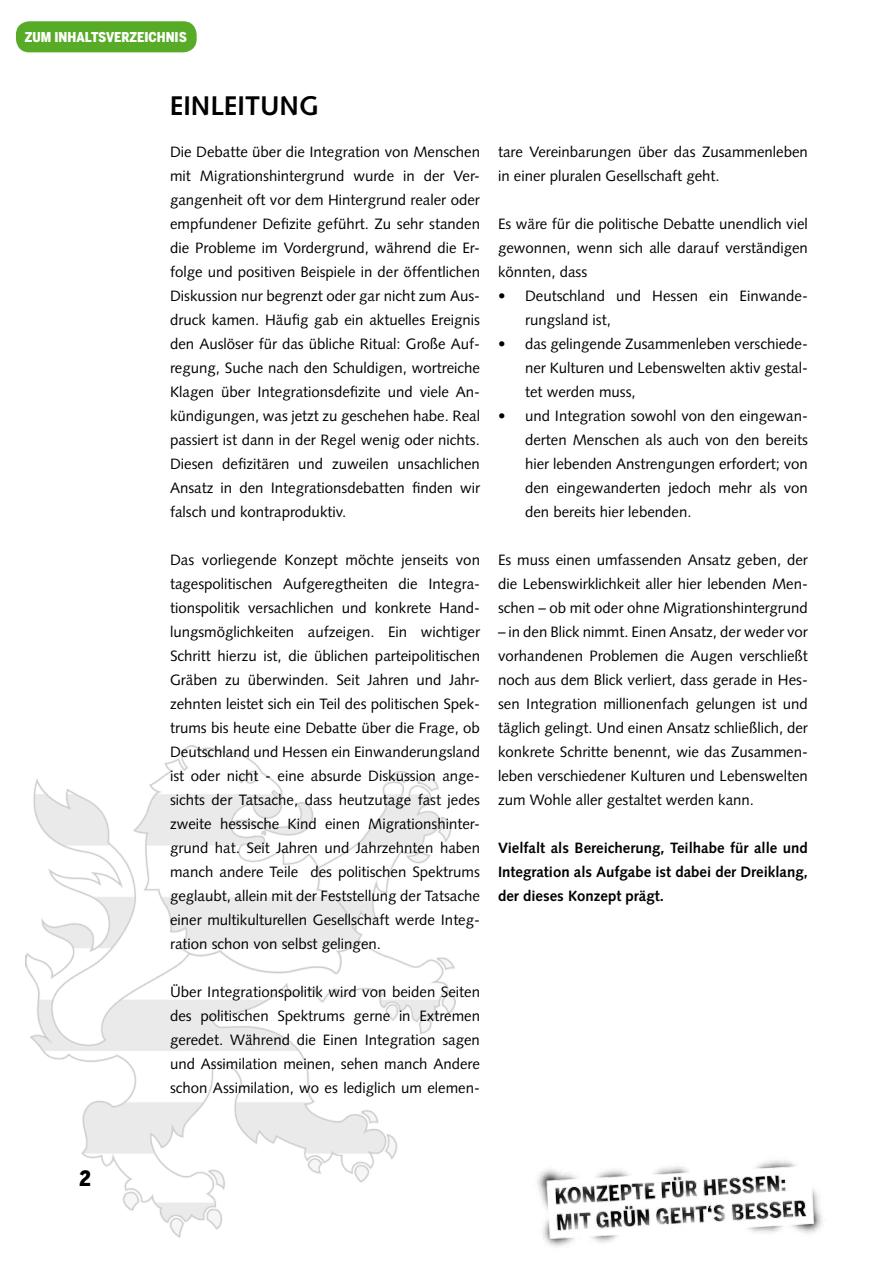
<style>
.page{position:relative;width:893px;height:1263px;background:#fff}
.page>*{position:absolute;margin:0;border:0;box-sizing:border-box;transform-origin:0 0}
.t1{font:700 27px "Gruene Syntax";color:#000}
.t2{font:900 21px "Benton Sans Cond";color:#000}
.t3{font:15px/24px "Gruene Syntax";color:#000;text-align:justify}
.t4{font:700 15px/24px "Gruene Syntax";color:#000;text-align:justify}
.t5{font:900 13.5px "Benton Sans Cond";color:#fff}
</style>
<div class="page">
<img style="left:26px;top:746px;width:429px;height:491px">
<img style="left:537px;top:1160px;width:285px;height:87px">
<div style="left:16px;top:21px;width:181px;height:31px;background:#57ab27;border-radius:14px"></div>
<p class="t5" style="left:25px;top:29px;width:164px">ZUM INHALTSVERZEICHNIS</p>
<h1 class="t1" style="left:170px;top:90px;width:150px">Einleitung</h1>
<p class="t3" style="left:170px;top:140px;width:311px">Die Debatte über die Integration von Menschen mit Migrationshintergrund wurde in der Ver&shy;gangenheit oft vor dem Hintergrund realer oder empfundener Defizite geführt. Zu sehr standen die Probleme im Vordergrund, während die Er&shy;folge und positiven Beispiele in der öffentlichen Diskussion nur begrenzt oder gar nicht zum Aus&shy;druck kamen. Häufig gab ein aktuelles Ereignis den Auslöser für das übliche Ritual: Große Auf&shy;regung, Suche nach den Schuldigen, wortreiche Klagen über Integrationsdefizite und viele An&shy;kündigungen, was jetzt zu geschehen habe. Real passiert ist dann in der Regel wenig oder nichts.<br>Diesen defizitären und zuweilen unsachlichen Ansatz in den Integrationsdebatten finden wir falsch und kontraproduktiv.</p>
<p class="t3" style="left:170px;top:548px;width:311px">Das vorliegende Konzept möchte jenseits von tagespolitischen Aufgeregtheiten die Integra&shy;tionspolitik versachlichen und konkrete Hand&shy;lungsmöglichkeiten aufzeigen. Ein wichtiger Schritt hierzu ist, die üblichen parteipolitischen Gräben zu überwinden. Seit Jahren und Jahr&shy;zehnten leistet sich ein Teil des politischen Spek&shy;trums bis heute eine Debatte über die Frage, ob Deutschland und Hessen ein Einwanderungsland ist oder nicht - eine absurde Diskussion ange&shy;sichts der Tatsache, dass heutzutage fast jedes zweite hessische Kind einen Migrationshinter&shy;grund hat. Seit Jahren und Jahrzehnten haben manch andere Teile des politischen Spektrums geglaubt, allein mit der Feststellung der Tatsache einer multikulturellen Gesellschaft werde Integ&shy;ration schon von selbst gelingen.</p>
<p class="t3" style="left:170px;top:980px;width:311px">Über Integrationspolitik wird von beiden Seiten des politischen Spektrums gerne in Extremen geredet. Während die Einen Integration sagen und Assimilation meinen, sehen manch Andere schon Assimilation, wo es lediglich um elemen-</p>
<p class="t3" style="left:498px;top:140px;width:311px">tare Vereinbarungen über das Zusammenleben in einer pluralen Gesellschaft geht.</p>
<p class="t3" style="left:498px;top:212px;width:311px">Es wäre für die politische Debatte unendlich viel gewonnen, wenn sich alle darauf verständigen könnten, dass</p>
<p class="t3" style="left:525px;top:284px;width:284px;text-indent:-27px">• Deutschland und Hessen ein Einwande&shy;rungsland ist,</p>
<p class="t3" style="left:525px;top:332px;width:284px;text-indent:-27px">• das gelingende Zusammenleben verschiede&shy;ner Kulturen und Lebenswelten aktiv gestal&shy;tet werden muss,</p>
<p class="t3" style="left:525px;top:404px;width:284px;text-indent:-27px">• und Integration sowohl von den eingewan&shy;derten Menschen als auch von den bereits hier lebenden Anstrengungen erfordert; von den eingewanderten jedoch mehr als von den bereits hier lebenden.</p>
<p class="t3" style="left:498px;top:548px;width:311px">Es muss einen umfassenden Ansatz geben, der die Lebenswirklichkeit aller hier lebenden Men&shy;schen – ob mit oder ohne Migrationshintergrund</p>
<p class="t3" style="left:498px;top:620px;width:311px">– in den Blick nimmt. Einen Ansatz, der weder vor vorhandenen Problemen die Augen verschließt noch aus dem Blick verliert, dass gerade in Hes&shy;sen Integration millionenfach gelungen ist und täglich gelingt. Und einen Ansatz schließlich, der konkrete Schritte benennt, wie das Zusammen&shy;leben verschiedener Kulturen und Lebenswelten zum Wohle aller gestaltet werden kann.</p>
<p class="t4" style="left:498px;top:836px;width:311px">Vielfalt als Bereicherung, Teilhabe für alle und Integration als Aufgabe ist dabei der Dreiklang, der dieses Konzept prägt.</p>
<h2 class="t2" style="left:79px;top:1166px;width:13px">2</h2>
</div>
